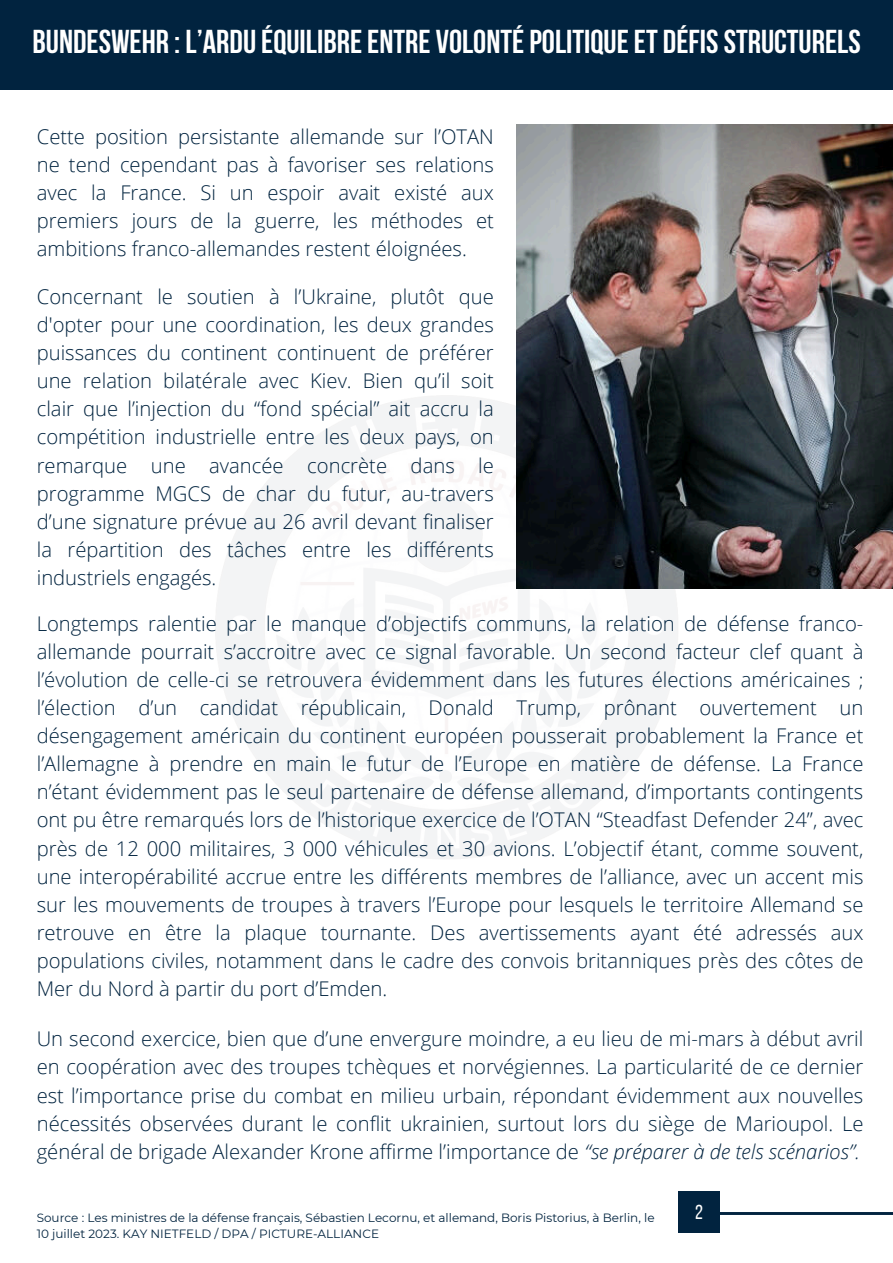
<style>
.page{position:relative;width:893px;height:1263px;background:#fff}
.page>*{position:absolute;margin:0;border:0;box-sizing:border-box;transform-origin:0 0}
.t1{font:700 33px "Bebas Neue";color:#fff}
.t2{font:20.33px "Bebas Neue";color:#fff}
.t3{font:300 20.25px/28.1px "Open Sans";color:#01233f;text-align:justify}
.t4{font:12px/16.4px "Montserrat";color:#01233f}
.s1{font-style:italic}
</style>
<div class="page">
<div style="left:0;top:0;width:893px;height:89px;background:#01233f"></div>
<svg style="left:719px;top:1202px;width:174px;height:23px"></svg>
<div style="left:678px;top:1191px;width:41px;height:42px;background:#01233f"></div>
<img style="left:215px;top:396px;width:463px;height:463px">
<img style="left:516px;top:124px;width:377px;height:464px">
<p class="t1" style="left:32px;top:28px;width:829px">BUNDESWEHR : L’ARDUÉQUILIBREENTRE VOLONTÉPOLITIQUEET DÉFISSTRUCTURELS</p>
<p class="t3" style="left:37px;top:122px;width:459px">Cette position persistante allemande sur l’OTAN ne tend cependant pas à favoriser ses relations avec la France. Si un espoir avait existé aux premiers jours de la guerre, les méthodes et ambitions franco-allemandes restent éloignées.</p>
<h2 class="t3" style="left:37px;top:282px;width:459px">Concernant le soutien à l’Ukraine, plutôt que d'opter pour une coordination, les deux grandes puissances du continent continuent de préférer une relation bilatérale avec Kiev. Bien qu’il soit clair que l’injection du “fond spécial” ait accru la compétition industrielle entre les deux pays, on remarque une avancée concrète dans le programme MGCS de char du futur, au-travers d’une signature prévue au 26 avril devant finaliser la répartition des tâches entre les différents industriels engagés.</h2>
<h2 class="t3" style="left:37px;top:609px;width:828px">Longtemps ralentie par le manque d’objectifs communs, la relation de défense franco&shy;allemande pourrait s’accroitre avec ce signal favorable. Un second facteur clef quant à l’évolution de celle-ci se retrouvera évidemment dans les futures élections américaines ; l’élection d’un candidat républicain, Donald Trump, prônant ouvertement un désengagement américain du continent européen pousserait probablement la France et l’Allemagne à prendre en main le futur de l’Europe en matière de défense. La France n’étant évidemment pas le seul partenaire de défense allemand, d’importants contingents ont pu être remarqués lors de l’historique exercice de l’OTAN “Steadfast Defender 24”, avec près de 12 000 militaires, 3 000 véhicules et 30 avions. L’objectif étant, comme souvent, une interopérabilité accrue entre les différents membres de l’alliance, avec un accent mis sur les mouvements de troupes à travers l’Europe pour lesquels le territoire Allemand se retrouve en être la plaque tournante. Des avertissements ayant été adressés aux populations civiles, notamment dans le cadre des convois britanniques près des côtes de Mer du Nord à partir du port d’Emden.</h2>
<p class="t3" style="left:37px;top:1024px;width:828px">Un second exercice, bien que d’une envergure moindre, a eu lieu de mi-mars à début avril en coopération avec des troupes tchèques et norvégiennes. La particularité de ce dernier est l’importance prise du combat en milieu urbain, répondant évidemment aux nouvelles nécessités observées durant le conflit ukrainien, surtout lors du siège de Marioupol. Le général de brigade Alexander Krone affirme l’importance de <span class="s1">“se préparer à de tels scénarios”.</span></p>
<h2 class="t4" style="left:37px;top:1209px;width:619px">Source : Les ministres de la défense français, Sébastien Lecornu, et allemand, Boris Pistorius, à Berlin, le<br>10 juillet 2023. KAY NIETFELD / DPA / PICTURE-ALLIANCE</h2>
<h2 class="t2" style="left:695px;top:1203px;width:9px">2</h2>
</div>
